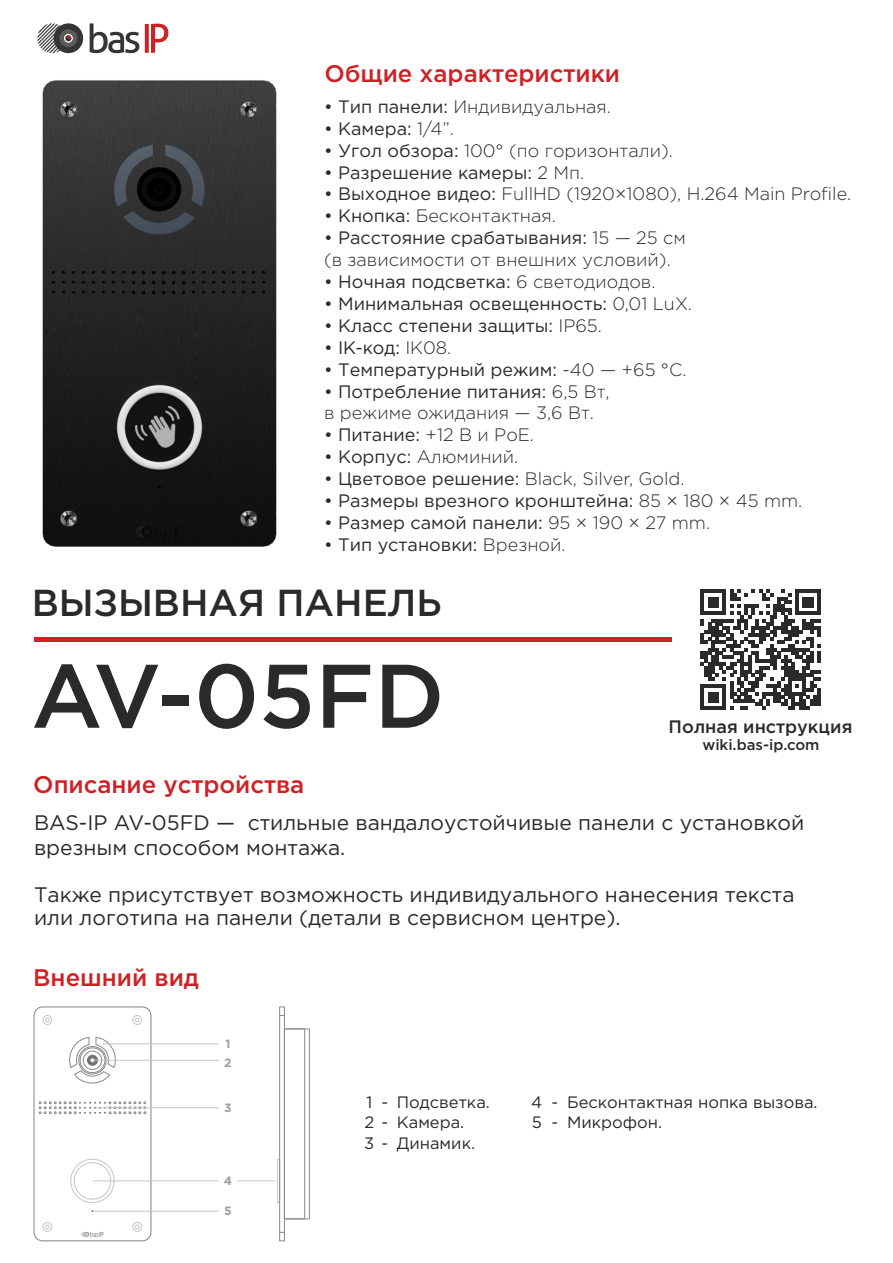
<style>
.page{position:relative;width:893px;height:1263px;background:#fff}
.page>*{position:absolute;margin:0;border:0;box-sizing:border-box;transform-origin:0 0}
.t1{font:500 90px "Gotham Pro";color:#2b2a29}
.t2{font:500 37.5px "Gotham Pro";color:#2b2a29}
.t3{font:500 24px "Gotham Pro";color:#d12023}
.t4{font:21px/25.5px "Gotham Pro";color:#2b2a29}
.t5{font:300 18px/21.8px "Gotham Pro";color:#2b2a29}
.t6{font:18px "Gotham Pro";color:#2b2a29}
.t7{font:500 18px "Gotham Pro";color:#2b2a29}
.t8{font:16.5px/20.1px "Gotham Pro";color:#2b2a29}
.t9{font:500 15px "Gotham Pro";color:#2b2a29}
.t10{font:700 12px/18.8px "Gotham Pro";color:#9d9e9e}
.s1{font-weight:400}
.s2{font-weight:300}
</style>
<div class="page">
<svg style="left:90px;top:23px;width:49px;height:30px"></svg>
<svg style="left:145px;top:24px;width:23px;height:29px"></svg>
<svg style="left:37px;top:23px;width:46px;height:30px"></svg>
<div style="left:34px;top:637px;width:638px;height:5px;background:#d12023"></div>
<svg style="left:700px;top:590px;width:121px;height:120px"></svg>
<img style="left:42px;top:80px;width:235px;height:467px">
<div style="left:33px;top:1006px;width:118px;height:235px;border:1px solid #898989;border-radius:9px"></div>
<svg style="left:81px;top:1232px;width:22px;height:5px"></svg>
<svg style="left:39px;top:1101px;width:107px;height:13px"></svg>
<svg style="left:69px;top:1037px;width:50px;height:47px"></svg>
<div style="left:43px;top:1015px;width:9px;height:10px;border:1px solid #c5c6c6;border-radius:50%"></div>
<svg style="left:45px;top:1017px;width:5px;height:5px"></svg>
<div style="left:132px;top:1015px;width:10px;height:10px;border:1px solid #c5c6c6;border-radius:50%"></div>
<svg style="left:135px;top:1017px;width:5px;height:5px"></svg>
<div style="left:43px;top:1222px;width:9px;height:10px;border:1px solid #c5c6c6;border-radius:50%"></div>
<svg style="left:45px;top:1224px;width:5px;height:5px"></svg>
<div style="left:132px;top:1222px;width:10px;height:10px;border:1px solid #c5c6c6;border-radius:50%"></div>
<svg style="left:135px;top:1224px;width:5px;height:5px"></svg>
<div style="left:277px;top:1159px;width:3px;height:44px;border:1px solid #c5c6c6"></div>
<div style="left:284px;top:1028px;width:26px;height:191px;border:1px solid #898989"></div>
<hr style="left:103px;top:1043px;width:116px;height:1px;background:#c5c6c6">
<hr style="left:92px;top:1181px;width:127px;height:1px;background:#c5c6c6">
<hr style="left:93px;top:1211px;width:126px;height:1px;background:#c5c6c6">
<hr style="left:92px;top:1060px;width:127px;height:1px;background:#c5c6c6">
<hr style="left:96px;top:1107px;width:123px;height:1px;background:#c5c6c6">
<hr style="left:237px;top:1181px;width:39px;height:1px;background:#c5c6c6">
<div style="left:279px;top:1006px;width:6px;height:235px;border:1px solid #898989"></div>
<div style="left:284px;top:1028px;width:21px;height:191px;border:1px solid #898989"></div>
<div style="left:70px;top:1159px;width:45px;height:44px;border:1px solid #c5c6c6;border-radius:50%"></div>
<div style="left:74px;top:1162px;width:37px;height:37px;border:1px solid #c5c6c6;border-radius:50%"></div>
<h3 class="t3" style="left:324px;top:64px;width:297px">Общие характеристики</h3>
<p class="t5" style="left:324px;top:97px;width:288px"><span class="s1">• Тип панели:</span> Индивидуальная.</p>
<p class="t6" style="left:324px;top:122px;width:131px">• Камера: <span class="s2">1/4”.</span></p>
<p class="t5" style="left:324px;top:141px;width:350px"><span class="s1">• Угол обзора:</span> 100° (по горизонтали).</p>
<p class="t6" style="left:324px;top:165px;width:262px">• Разрешение камеры: <span class="s2">2 Мп.</span></p>
<p class="t5" style="left:324px;top:184px;width:529px"><span class="s1">• Выходное видео:</span> FullHD (1920×1080), H.264 Main Profile.</p>
<p class="t5" style="left:324px;top:206px;width:233px"><span class="s1">• Кнопка:</span> Бесконтактная.</p>
<p class="t5" style="left:324px;top:228px;width:363px"><span class="s1">• Расстояние срабатывания:</span> 15 — 25 см (в зависимости от внешних условий).</p>
<p class="t6" style="left:324px;top:275px;width:333px">• Ночная подсветка: <span class="s2">6 светодиодов.</span></p>
<p class="t6" style="left:324px;top:297px;width:370px">• Минимальная освещенность: <span class="s2">0,01 LuX.</span></p>
<p class="t6" style="left:324px;top:319px;width:279px">• Класс степени защиты: <span class="s2">IP65.</span></p>
<p class="t6" style="left:324px;top:341px;width:129px">• IK-код: <span class="s2">IK08.</span></p>
<p class="t6" style="left:324px;top:362px;width:364px">• Температурный режим: <span class="s2">-40 — +65 °С.</span></p>
<p class="t5" style="left:324px;top:382px;width:287px"><span class="s1">• Потребление питания:</span> 6,5 Вт, в режиме ожидания — 3,6 Вт.</p>
<p class="t6" style="left:324px;top:428px;width:211px">• Питание: <span class="s2">+12 В и PoE.</span></p>
<p class="t5" style="left:324px;top:447px;width:196px"><span class="s1">• Корпус:</span> Алюминий.</p>
<p class="t5" style="left:324px;top:469px;width:362px"><span class="s1">• Цветовое решение:</span> Black, Silver, Gold.</p>
<p class="t6" style="left:324px;top:494px;width:480px">• Размеры врезного кронштейна: <span class="s2">85 × 180 × 45 mm.</span></p>
<p class="t6" style="left:324px;top:516px;width:388px">• Размер самой панели: <span class="s2">95 × 190 × 27 mm.</span></p>
<p class="t6" style="left:324px;top:538px;width:243px">• Тип установки: <span class="s2">Врезной.</span></p>
<h2 class="t2" style="left:32px;top:589px;width:412px">ВЫЗЫВНАЯ ПАНЕЛЬ</h2>
<h1 class="t1" style="left:31px;top:662px;width:415px">AV-05FD</h1>
<h3 class="t3" style="left:33px;top:776px;width:273px">Описание устройства</h3>
<p class="t7" style="left:669px;top:720px;width:185px">Полная инструкция</p>
<p class="t9" style="left:702px;top:739px;width:119px">wiki.bas-ip.com</p>
<p class="t4" style="left:34px;top:811px;width:772px">BAS-IP AV-05FD — стильные вандалоустойчивые панели с установкой врезным способом монтажа.</p>
<p class="t4" style="left:34px;top:884px;width:762px;line-height:23.2px">Также присутствует возможность индивидуального нанесения текста или логотипа на панели (детали в сервисном центре).</p>
<h3 class="t3" style="left:33px;top:968px;width:167px">Внешний вид</h3>
<p class="t10" style="left:224px;top:1035px;width:9px">1<br>2</p>
<p class="t10" style="left:224px;top:1099px;width:9px">3</p>
<p class="t10" style="left:224px;top:1172px;width:10px">4</p>
<p class="t10" style="left:224px;top:1202px;width:9px">5</p>
<p class="t8" style="left:364px;top:1093px;width:25px">1<br>2 -<br>3 -</p>
<p class="t8" style="left:531px;top:1093px;width:13px">4<br>5</p>
<p class="t8" style="left:397px;top:1093px;width:95px">Подсветка.<br>Камера.<br>Динамик.</p>
<p class="t8" style="left:381px;top:1093px;width:8px">-</p>
<p class="t8" style="left:551px;top:1093px;width:8px">- -</p>
<p class="t8" style="left:567px;top:1093px;width:252px">Бесконтактная нопка вызова.<br>Микрофон.</p>
</div>
